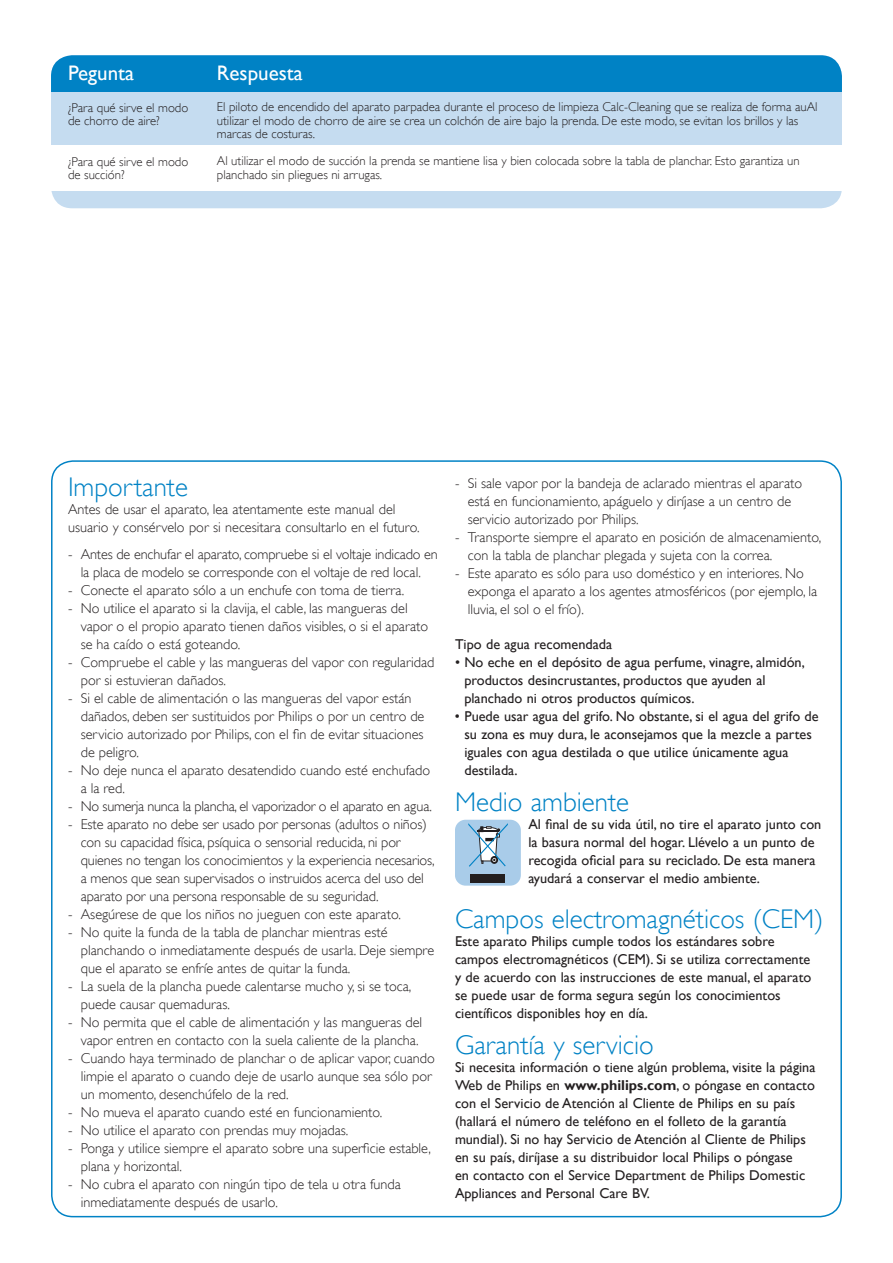
<style>
.page{position:relative;width:893px;height:1263px;background:#fff}
.page>*{position:absolute;margin:0;border:0;box-sizing:border-box;transform-origin:0 0}
.t1{font:27px "Gill Sans Alt One WGL Light";color:#0082c5}
.t2{font:21px "Gill Sans Alt One WGL";color:#fff}
.t3{font:14.25px/18px "Gill Sans Alt One WGL Light";color:#231f20}
.t4{font:14.25px/18px "Gill Sans Alt One WGL";color:#231f20}
.t5{font:12.75px/13.5px "Gill Sans Alt One WGL Light";color:#231f20}
.s1{font-weight:700}
</style>
<div class="page">
<div style="left:455px;top:820px;width:66px;height:66px;background:#a9cce9;border-radius:11px"></div>
<div style="left:471px;top:875px;width:34px;height:8px;background:#231f20"></div>
<svg style="left:468px;top:823px;width:40px;height:44px"></svg>
<div style="left:51px;top:55px;width:791px;height:153px;background:#c5dcf0;border-radius:21px"></div>
<div style="left:51px;top:55px;width:791px;height:64px;background:#0082c5;border-radius:21px"></div>
<div style="left:51px;top:93px;width:791px;height:43px;background:#c5dcf0"></div>
<div style="left:51px;top:145px;width:791px;height:45px;background:#fff"></div>
<h2 class="t2" style="left:68px;top:58px;width:68px">Pegunta</h2>
<h2 class="t2" style="left:217px;top:59px;width:87px">Respuesta</h2>
<p class="t5" style="left:68px;top:101px;width:122px">¿Para qué sirve el modo de chorro de aire?</p>
<p class="t5" style="left:68px;top:155px;width:122px">¿Para qué sirve el modo de succión?</p>
<p class="t5" style="left:217px;top:100px;width:602px">El piloto de encendido del aparato parpadea durante el proceso de limpieza Calc-Cleaning que se realiza de forma auAl utilizar el modo de chorro de aire se crea un colchón de aire bajo la prenda. De este modo, se evitan los brillos y las marcas de costuras.</p>
<p class="t5" style="left:217px;top:154px;width:584px">Al utilizar el modo de succión la prenda se mantiene lisa y bien colocada sobre la tabla de planchar. Esto garantiza un planchado sin pliegues ni arrugas.</p>
<h1 class="t1" style="left:68px;top:470px;width:121px">Importante</h1>
<p class="t3" style="left:68px;top:501px;width:353px">Antes de usar el aparato, lea atentamente este manual del usuario y consérvelo por si necesitara consultarlo en el futuro.</p>
<p class="t3" style="left:81px;top:546px;width:359px">Antes de enchufar el aparato, compruebe si el voltaje indicado en la placa de modelo se corresponde con el voltaje de red local.<br>Conecte el aparato sólo a un enchufe con toma de tierra.<br>No utilice el aparato si la clavija, el cable, las mangueras del vapor o el propio aparato tienen daños visibles, o si el aparato se ha caído o está goteando.<br>Compruebe el cable y las mangueras del vapor con regularidad por si estuvieran dañados.<br>Si el cable de alimentación o las mangueras del vapor están dañados, deben ser sustituidos por Philips o por un centro de servicio autorizado por Philips, con el fin de evitar situaciones de peligro.<br>No deje nunca el aparato desatendido cuando esté enchufado a la red.<br>No sumerja nunca la plancha, el vaporizador o el aparato en agua.<br>Este aparato no debe ser usado por personas (adultos o niños) con su capacidad física, psíquica o sensorial reducida, ni por quienes no tengan los conocimientos y la experiencia necesarios, a menos que sean supervisados o instruidos acerca del uso del aparato por una persona responsable de su seguridad.<br>Asegúrese de que los niños no jueguen con este aparato.<br>No quite la funda de la tabla de planchar mientras esté planchando o inmediatamente después de usarla. Deje siempre que el aparato se enfríe antes de quitar la funda.<br>La suela de la plancha puede calentarse mucho y, si se toca, puede causar quemaduras.<br>No permita que el cable de alimentación y las mangueras del vapor entren en contacto con la suela caliente de la plancha.<br>Cuando haya terminado de planchar o de aplicar vapor, cuando limpie el aparato o cuando deje de usarlo aunque sea sólo por un momento, desenchúfelo de la red.<br>No mueva el aparato cuando esté en funcionamiento.<br>No utilice el aparato con prendas muy mojadas.<br>Ponga y utilice siempre el aparato sobre una superficie estable, plana y horizontal.<br>No cubra el aparato con ningún tipo de tela u otra funda inmediatamente después de usarlo.</p>
<p class="t3" style="left:68px;top:546px;width:6px">-</p>
<p class="t3" style="left:68px;top:582px;width:6px">- -</p>
<p class="t3" style="left:68px;top:654px;width:6px">-</p>
<p class="t3" style="left:68px;top:690px;width:6px">-</p>
<p class="t3" style="left:68px;top:762px;width:6px">-</p>
<p class="t3" style="left:68px;top:798px;width:6px">- -</p>
<p class="t3" style="left:68px;top:906px;width:6px">- -</p>
<p class="t3" style="left:68px;top:978px;width:6px">-</p>
<p class="t3" style="left:68px;top:1014px;width:6px">-</p>
<p class="t3" style="left:68px;top:1050px;width:6px">-</p>
<p class="t3" style="left:68px;top:1104px;width:6px;text-align:justify">- - -</p>
<p class="t3" style="left:68px;top:1176px;width:6px">-</p>
<p class="t3" style="left:468px;top:474px;width:355px">Si sale vapor por la bandeja de aclarado mientras el aparato está en funcionamiento, apáguelo y diríjase a un centro de servicio autorizado por Philips.<br>Transporte siempre el aparato en posición de almacenamiento, con la tabla de planchar plegada y sujeta con la correa.<br>Este aparato es sólo para uso doméstico y en interiores. No exponga el aparato a los agentes atmosféricos (por ejemplo, la lluvia, el sol o el frío).</p>
<p class="t4" style="left:455px;top:635px;width:159px">Tipo de agua recomendada</p>
<p class="t4" style="left:464px;top:653px;width:342px;text-indent:-9px">• No eche en el depósito de agua perfume, vinagre, almidón, productos desincrustantes, productos que ayuden al planchado ni otros productos químicos.</p>
<p class="t4" style="left:464px;top:707px;width:356px;text-indent:-9px">• Puede usar agua del grifo. No obstante, si el agua del grifo de su zona es muy dura, le aconsejamos que la mezcle a partes iguales con agua destilada o que utilice únicamente agua destilada.</p>
<h1 class="t1" style="left:455px;top:785px;width:176px">Medio ambiente</h1>
<p class="t4" style="left:528px;top:815px;width:294px">Al final de su vida útil, no tire el aparato junto con la basura normal del hogar. Llévelo a un punto de recogida oficial para su reciclado. De esta manera ayudará a conservar el medio ambiente.</p>
<h1 class="t1" style="left:455px;top:902px;width:370px">Campos electromagnéticos (CEM)</h1>
<p class="t4" style="left:455px;top:932px;width:358px">Este aparato Philips cumple todos los estándares sobre campos electromagnéticos (CEM). Si se utiliza correctamente y de acuerdo con las instrucciones de este manual, el aparato se puede usar de forma segura según los conocimientos científicos disponibles hoy en día.</p>
<h1 class="t1" style="left:455px;top:1028px;width:200px">Garantía y servicio</h1>
<p class="t4" style="left:455px;top:1058px;width:362px">Si necesita información o tiene algún problema, visite la página Web de Philips en <span class="s1">www.philips.com</span>, o póngase en contacto con el Servicio de Atención al Cliente de Philips en su país (hallará el número de teléfono en el folleto de la garantía mundial). Si no hay Servicio de Atención al Cliente de Philips en su país, diríjase a su distribuidor local Philips o póngase<br>en contacto con el Service Department de Philips Domestic Appliances and Personal Care BV.</p>
<p class="t3" style="left:455px;top:474px;width:6px">-</p>
<p class="t3" style="left:455px;top:528px;width:6px">-</p>
<p class="t3" style="left:455px;top:564px;width:6px">-</p>
</div>
